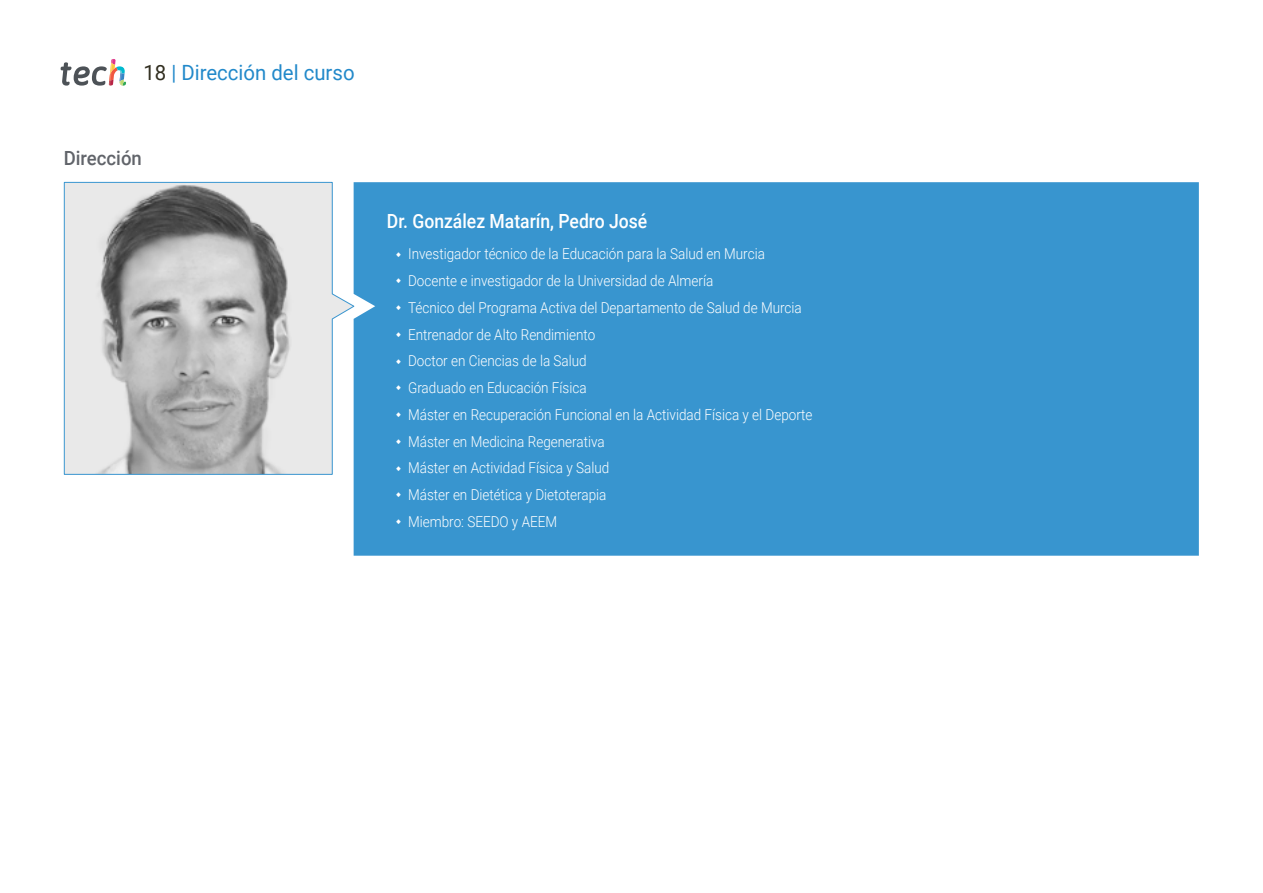
<style>
.page{position:relative;width:1263px;height:893px;background:#fff}
.page>*{position:absolute;margin:0;border:0;box-sizing:border-box;transform-origin:0 0}
.t1{font:21px "Roboto";color:#2289ca}
.t2{font:500 19.5px "Roboto";color:#fff;scale:.9 1}
.t3{font:500 19.5px "Roboto";color:#61646a;scale:.95 1}
.t4{font:300 15px/26.7px "Roboto";color:#fff;scale:.9 1}
.s1{color:#312e20}
</style>
<div class="page">
<svg style="left:61px;top:59px;width:65px;height:27px"></svg>
<div style="left:354px;top:182px;width:845px;height:374px;background:#3895cf"></div>
<svg style="left:64px;top:182px;width:291px;height:293px;background:#c2c3c4"></svg>
<svg style="left:396px;top:252px;width:5px;height:5px"></svg>
<svg style="left:396px;top:278px;width:5px;height:5px"></svg>
<svg style="left:396px;top:305px;width:5px;height:5px"></svg>
<svg style="left:396px;top:332px;width:5px;height:5px"></svg>
<svg style="left:396px;top:359px;width:5px;height:5px"></svg>
<svg style="left:396px;top:385px;width:5px;height:5px"></svg>
<svg style="left:396px;top:412px;width:5px;height:5px"></svg>
<svg style="left:396px;top:439px;width:5px;height:5px"></svg>
<svg style="left:396px;top:466px;width:5px;height:5px"></svg>
<svg style="left:396px;top:492px;width:5px;height:5px"></svg>
<svg style="left:396px;top:519px;width:5px;height:5px"></svg>
<h1 class="t1" style="left:144px;top:57px;width:213px"><span class="s1">18</span> | Dirección del curso</h1>
<h2 class="t3" style="left:64px;top:144px;width:84px">Dirección</h2>
<h2 class="t2" style="left:387px;top:207px;width:291px">Dr. González Matarín, Pedro José</h2>
<p class="t4" style="left:408px;top:240px;width:451px">Investigador técnico de la Educación para la Salud en Murcia Docente e investigador de la Universidad de Almería<br>Técnico del Programa Activa del Departamento de Salud de Murcia Entrenador de Alto Rendimiento<br>Doctor en Ciencias de la Salud<br>Graduado en Educación Física<br>Máster en Recuperación Funcional en la Actividad Física y el Deporte Máster en Medicina Regenerativa<br>Máster en Actividad Física y Salud<br>Máster en Dietética y Dietoterapia<br>Miembro: SEEDO y AEEM</p>
</div>
